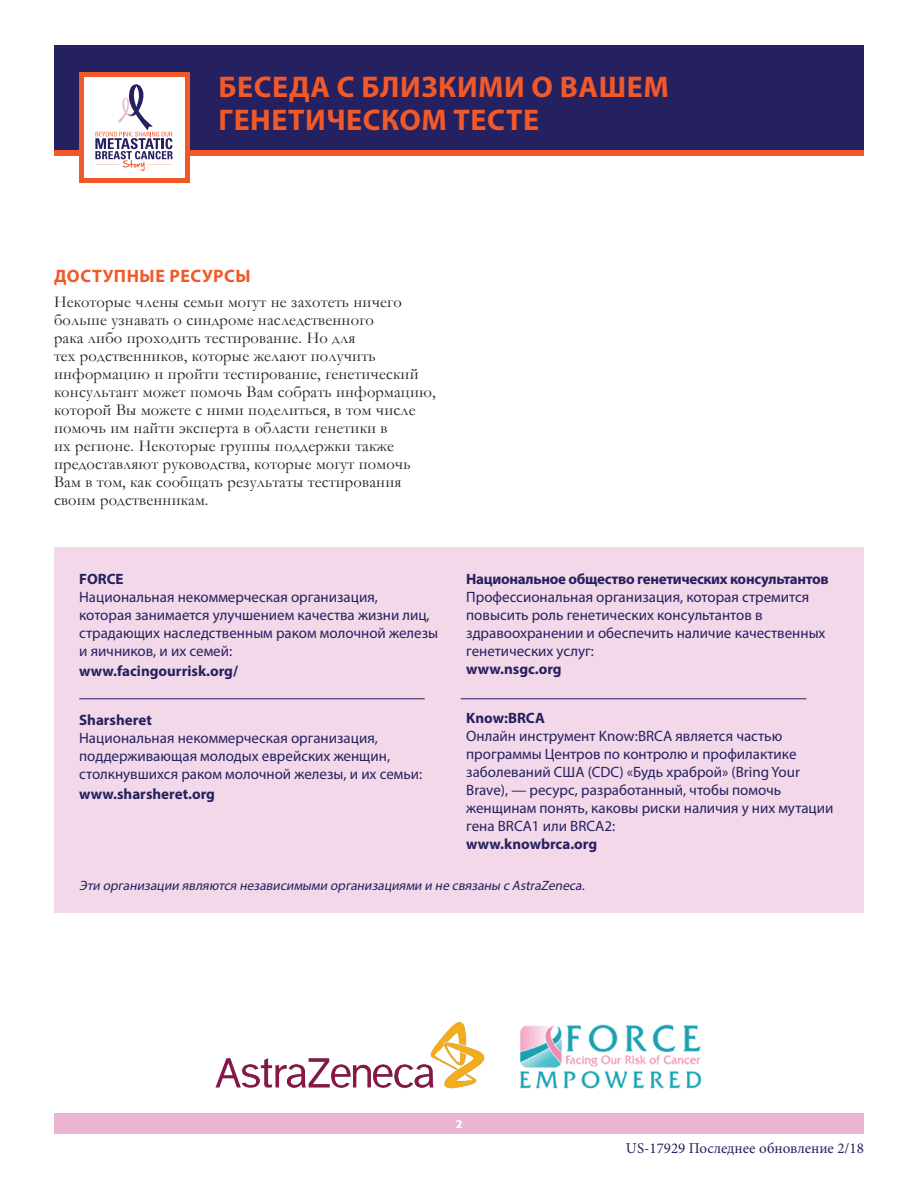
<style>
.page{position:relative;width:918px;height:1188px;background:#fff}
.page>*{position:absolute;margin:0;border:0;box-sizing:border-box;transform-origin:0 0}
.t1{font:700 30px/33px "Myriad Pro";letter-spacing:.02em;color:#f15929}
.t2{font:700 18px "Myriad Pro";letter-spacing:.03em;color:#f15929}
.t3{font:16.5px/18px "Garamond";letter-spacing:.01em;color:#231f20}
.t4{font:15px/18px "Myriad Pro";color:#252161}
.t5{font:700 15px "Myriad Pro";color:#252161}
.t6{font:700 15px "Myriad Pro";letter-spacing:-.02em;color:#252161}
.t7{font:15px "Minion Pro";color:#252161}
.t8{font:italic 13.5px "Myriad Pro";color:#252161}
.t9{font:700 12px "Myriad Pro";color:#fff}
</style>
<div class="page">
<div style="left:54px;top:548px;width:810px;height:366px;background:#f2d8e8"></div>
<div style="left:54px;top:45px;width:810px;height:106px;background:#252161"></div>
<div style="left:54px;top:151px;width:810px;height:5px;background:#f15929"></div>
<div style="left:79px;top:72px;width:111px;height:111px;background:#f15929"></div>
<svg style="left:84px;top:77px;width:101px;height:101px;background:#e6e2e9"></svg>
<hr style="left:79px;top:698px;width:346px;height:1px;background:#252161">
<hr style="left:461px;top:698px;width:345px;height:1px;background:#252161">
<div style="left:54px;top:1114px;width:810px;height:20px;background:#eab5d3"></div>
<img style="left:521px;top:1024px;width:180px;height:64px">
<img style="left:215px;top:1022px;width:270px;height:67px">
<h1 class="t1" style="left:218px;top:69px;width:452px">БЕСЕДА С БЛИЗКИМИ О ВАШЕМ<br>ГЕНЕТИЧЕСКОМ ТЕСТЕ</h1>
<p class="t2" style="left:54px;top:264px;width:198px">ДОСТУПНЫЕ РЕСУРСЫ</p>
<p class="t3" style="left:54px;top:293px;width:383px">Некоторые члены семьи могут не захотеть ничего больше узнавать о синдроме наследственного<br>рака либо проходить тестирование. Но для<br>тех родственников, которые желают получить информацию и пройти тестирование, генетический консультант может помочь Вам собрать информацию, которой Вы можете с ними поделиться, в том числе помочь им найти эксперта в области генетики в<br>их регионе. Некоторые группы поддержки также предоставляют руководства, которые могут помочь Вам в том, как сообщать результаты тестирования своим родственникам.</p>
<p class="t5" style="left:79px;top:569px;width:46px">FORCE</p>
<p class="t4" style="left:79px;top:588px;width:361px">Национальная некоммерческая организация,<br>которая занимается улучшением качества жизни лиц, страдающих наследственным раком молочной железы и яичников, и их семей:</p>
<p class="t5" style="left:79px;top:661px;width:160px">www.facingourrisk.org/</p>
<p class="t5" style="left:79px;top:710px;width:74px">Sharsheret</p>
<p class="t4" style="left:79px;top:729px;width:345px">Национальная некоммерческая организация, поддерживающая молодых еврейских женщин, столкнувшихся раком молочной железы, и их семьи:</p>
<p class="t5" style="left:79px;top:784px;width:137px">www.sharsheret.org</p>
<p class="t6" style="left:466px;top:569px;width:364px">Национальное общество генетических консультантов</p>
<p class="t4" style="left:466px;top:588px;width:361px">Профессиональная организация, которая стремится повысить роль генетических консультантов в здравоохранении и обеспечить наличие качественных генетических услуг:</p>
<p class="t5" style="left:466px;top:659px;width:97px">www.nsgc.org</p>
<p class="t5" style="left:466px;top:708px;width:80px">Know:BRCA</p>
<p class="t4" style="left:466px;top:727px;width:369px">Онлайн инструмент Know:BRCA является частью программы Центров по контролю и профилактике заболеваний США (CDC) «Будь храброй» (Bring Your Brave), — ресурс, разработанный, чтобы помочь женщинам понять, каковы риски наличия у них мутации гена BRCA1 или BRCA2:</p>
<p class="t5" style="left:466px;top:834px;width:133px">www.knowbrca.org</p>
<p class="t8" style="left:79px;top:877px;width:510px">Эти организации являются независимыми организациями и не связаны с AstraZeneca.</p>
<p class="t9" style="left:456px;top:1116px;width:8px">2</p>
<p class="t7" style="left:626px;top:1138px;width:240px">US-17929 Последнее обновление 2/18</p>
</div>
